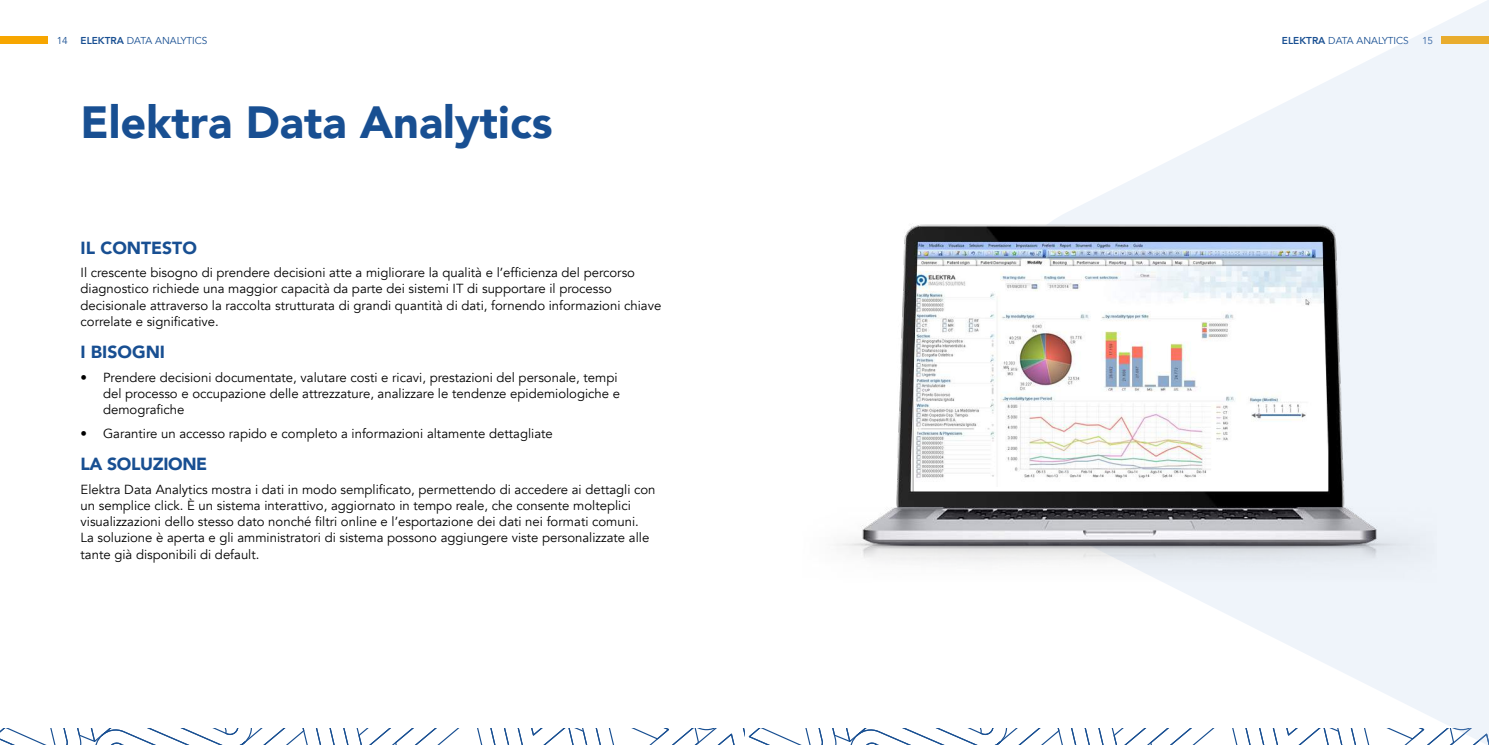
<style>
.page{position:relative;width:1489px;height:745px;background:#fff}
.page>*{position:absolute;margin:0;border:0;box-sizing:border-box;transform-origin:0 0}
.t1{font:900 45px "Avenir";color:#184f92}
.t2{font:900 17.5px "Avenir";color:#184f92}
.t3{font:900 17.5px "Avenir";letter-spacing:-.02em;color:#184f92}
.t4{font:13.12px/16.2px "Avenir";color:#000}
.t5{font:10px "Avenir";color:#184f92}
.s1{font-weight:800}
</style>
<div class="page">
<svg style="left:0;top:728px;width:994px;height:16px"></svg>
<div style="left:0;top:37px;width:47px;height:7px;background:#f7a600"></div>
<svg style="left:996px;top:0;width:492px;height:744px"></svg>
<img style="left:837px;top:206px;width:599px;height:376px">
<img style="left:910px;top:242px;width:417px;height:249px">
<p class="t5" style="left:57px;top:35px;width:13px">14</p>
<p class="t5" style="left:81px;top:35px;width:128px"><span class="s1">ELEKTRA</span> DATA ANALYTICS</p>
<p class="t5" style="left:1281px;top:35px;width:128px"><span class="s1">ELEKTRA</span> DATA ANALYTICS</p>
<p class="t5" style="left:1421px;top:35px;width:13px">15</p>
<h1 class="t1" style="left:81px;top:84px;width:473px">Elektra Data Analytics</h1>
<h2 class="t2" style="left:81px;top:232px;width:118px">IL CONTESTO</h2>
<p class="t4" style="left:81px;top:264px;width:582px">Il crescente bisogno di prendere decisioni atte a migliorare la qualità e l’efficienza del percorso diagnostico richiede una maggior capacità da parte dei sistemi IT di supportare il processo decisionale attraverso la raccolta strutturata di grandi quantità di dati, fornendo informazioni chiave correlate e significative.</p>
<h2 class="t2" style="left:81px;top:337px;width:86px">I BISOGNI</h2>
<p class="t4" style="left:103px;top:369px;width:518px;text-indent:-22px">• Prendere decisioni documentate, valutare costi e ricavi, prestazioni del personale, tempi del processo e occupazione delle attrezzature, analizzare le tendenze epidemiologiche e demografiche</p>
<p class="t4" style="left:81px;top:425px;width:474px">• Garantire un accesso rapido e completo a informazioni altamente dettagliate</p>
<h2 class="t3" style="left:81px;top:449px;width:128px">LA SOLUZIONE</h2>
<p class="t4" style="left:81px;top:481px;width:576px">Elektra Data Analytics mostra i dati in modo semplificato, permettendo di accedere ai dettagli con un semplice click. È un sistema interattivo, aggiornato in tempo reale, che consente molteplici visualizzazioni dello stesso dato nonché filtri online e l’esportazione dei dati nei formati comuni.<br>La soluzione è aperta e gli amministratori di sistema possono aggiungere viste personalizzate alle tante già disponibili di default.</p>
</div>
